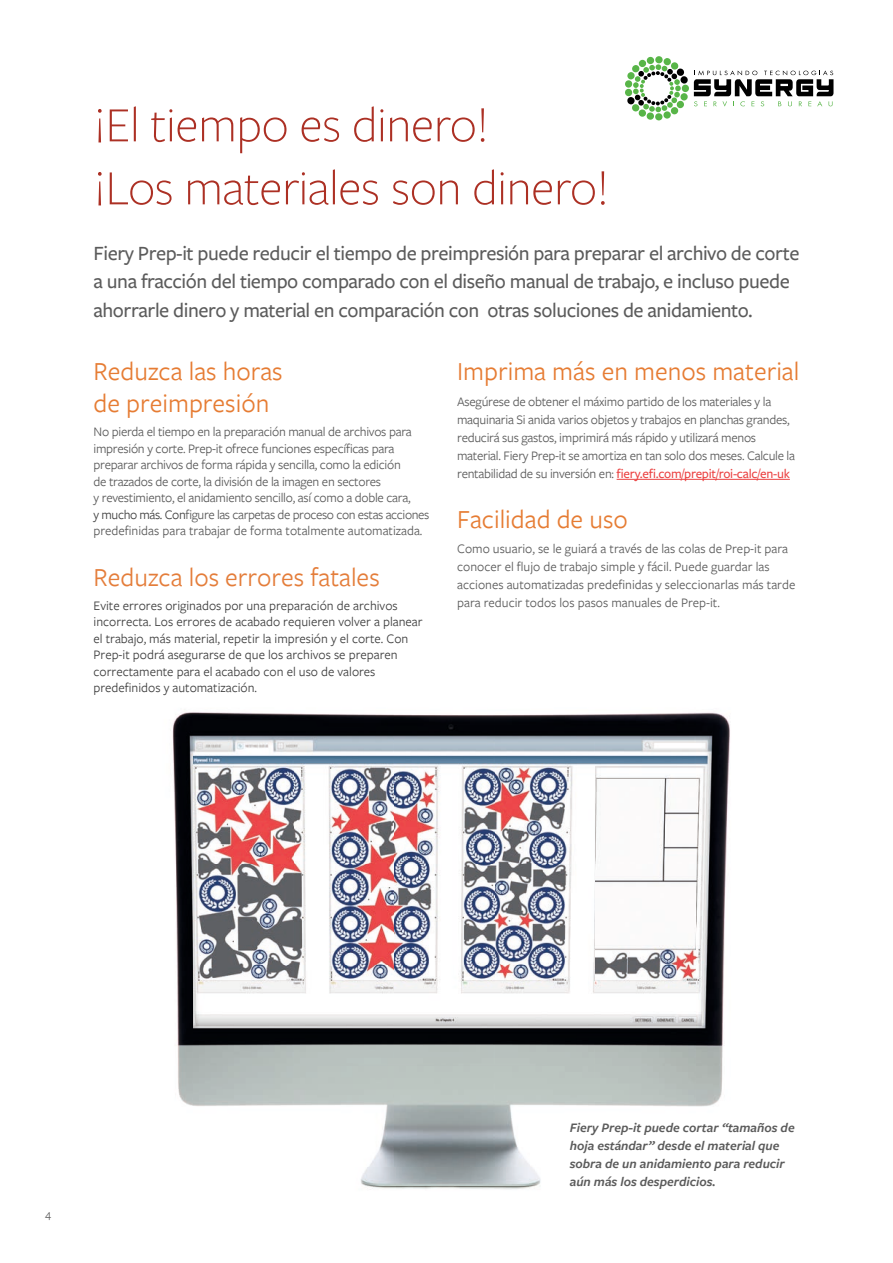
<style>
.page{position:relative;width:893px;height:1263px;background:#fff}
.page>*{position:absolute;margin:0;border:0;box-sizing:border-box;transform-origin:0 0}
.t1{font:300 51px/63px "Freight Sans Pro";letter-spacing:-.01em;color:#ac3024}
.t2{font:27px/32.4px "Freight Sans Pro";color:#e67c33}
.t3{font:27px "Freight Sans Pro";color:#e47d3a}
.t4{font:500 21px/28.5px "Freight Sans Pro";letter-spacing:-.02em;color:#5b5b5b}
.t5{font:13.5px/16.5px "Freight Sans Pro";letter-spacing:-.02em;color:#5b5b5b}
.t6{font:13.5px/16.5px "Freight Sans Pro";color:#404040}
.t7{font:13.5px/18px "Freight Sans Pro";color:#5b5b5b}
.t8{font:italic 600 13.5px/18px "Freight Sans Pro";color:#5b5b5b}
.t9{font:12px "Freight Sans Pro";color:#5b5b5b}
.s1{color:#404040}
.s2{font-weight:500;color:#eb4141}
</style>
<div class="page">
<img style="left:172px;top:712px;width:558px;height:477px">
<hr style="left:617px;top:479px;width:173px;height:1px;background:#eb4141">
<svg style="left:625px;top:56px;width:208px;height:64px"></svg>
<h1 class="t1" style="left:94px;top:91px;width:517px">¡El tiempo es dinero!<br>¡Los materiales son dinero!</h1>
<p class="t4" style="left:94px;top:238px;width:707px">Fiery Prep-it puede reducir el tiempo de preimpresión para preparar el archivo de corte a una fracción del tiempo comparado con el diseño manual de trabajo, e incluso puede ahorrarle dinero y material en comparación con otras soluciones de anidamiento.</p>
<h2 class="t2" style="left:94px;top:354px;width:191px">Reduzca las horas de preimpresión</h2>
<p class="t5" style="left:94px;top:423px;width:337px">No pierda el tiempo en la preparación manual de archivos para impresión y corte. Prep-it ofrece funciones específicas para preparar archivos de forma rápida y sencilla, como la edición<br>de trazados de corte, la división de la imagen en sectores<br>y revestimiento, el anidamiento sencillo, así como a doble cara,<br><span class="s1">y mucho más. Con</span>figure las carpetas de proceso con estas acciones predefinidas para trabajar de forma totalmente automatizada.</p>
<h2 class="t3" style="left:94px;top:559px;width:288px">Reduzca los errores fatales</h2>
<p class="t6" style="left:94px;top:597px;width:331px">Evite errores originados por una preparación de archivos incorrecta. Los errores de acabado requieren volver a planear el trabajo, más material, repetir la impresión y el corte. Con Prep-it podrá asegurarse de que los archivos se preparen correctamente para el acabado con el uso de valores predefinidos y automatización.</p>
<h2 class="t2" style="left:457px;top:354px;width:344px">Imprima más en menos material</h2>
<p class="t5" style="left:457px;top:392px;width:339px;line-height:18px">Asegúrese de obtener el máximo partido de los materiales y la maquinaria Si anida varios objetos y trabajos en planchas grandes, reducirá sus gastos, imprimirá más rápido y utilizará menos material. Fiery Prep-it se amortiza en tan solo dos meses. Calcule la rentabilidad de su inversión en: <span class="s2">fiery.efi.com/prepit/roi-calc/en-uk</span></p>
<h2 class="t2" style="left:457px;top:502px;width:172px">Facilidad de uso</h2>
<p class="t7" style="left:457px;top:539px;width:340px">Como usuario, se le guiará a través de las colas de Prep-it para conocer el flujo de trabajo simple y fácil. Puede guardar las acciones automatizadas predefinidas y seleccionarlas más tarde para reducir todos los pasos manuales de Prep-it.</p>
<p class="t9" style="left:45px;top:1206px;width:8px">4</p>
<p class="t8" style="left:570px;top:1118px;width:226px">Fiery Prep-it puede cortar “tamaños de hoja estándar” desde el material que sobra de un anidamiento para reducir aún más los desperdicios.</p>
</div>
